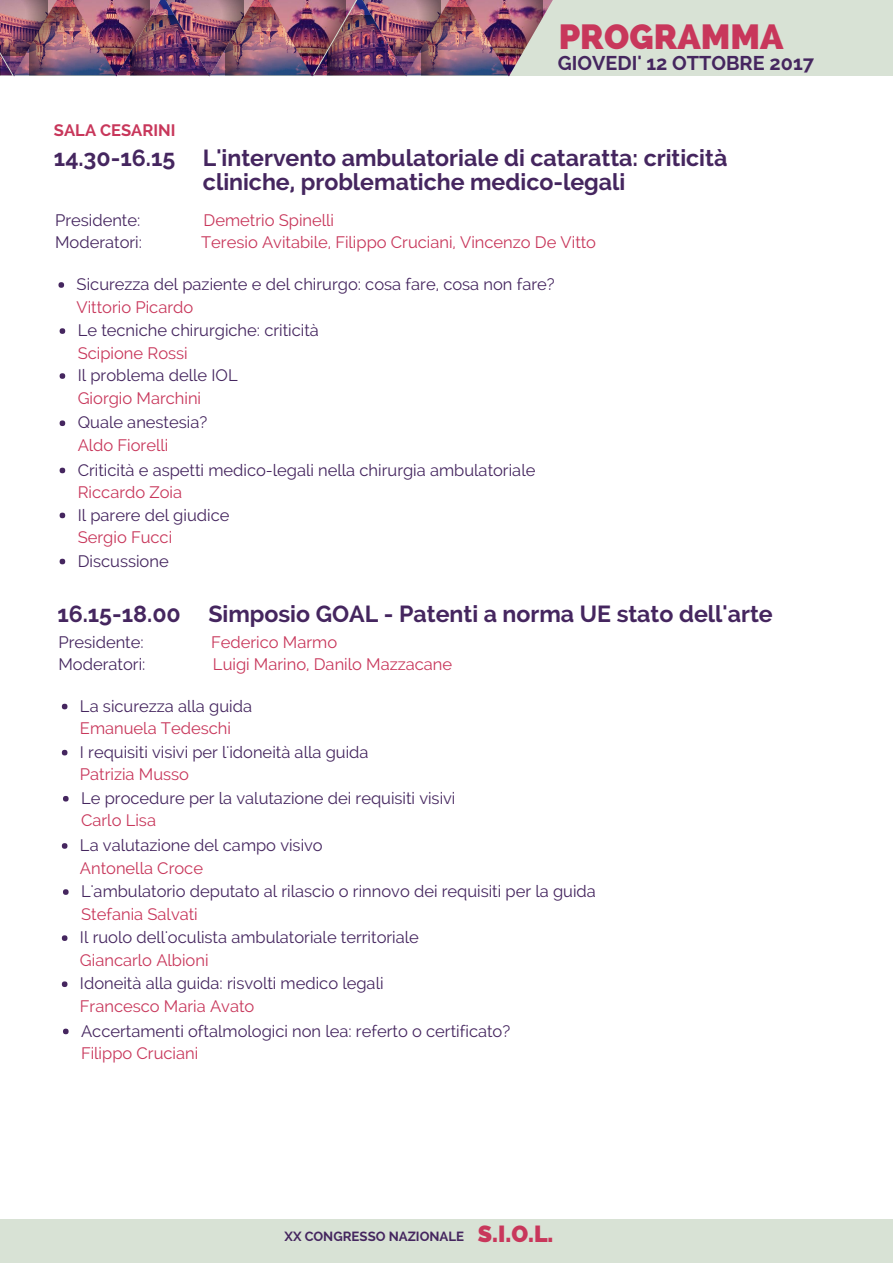
<style>
.page{position:relative;width:893px;height:1263px;background:#fff}
.page>*{position:absolute;margin:0;border:0;box-sizing:border-box;transform-origin:0 0}
.t1{font:800 34.65px "Raleway";color:#c8375b}
.t2{font:700 23.1px/23.5px "Raleway";color:#45265f}
.t3{font:700 19.8px "Raleway";color:#45265f}
.t4{font:16.5px "Raleway";color:#45265f}
.t5{font:16.5px "Raleway";color:#c8375b}
.t6{font:700 16.5px "Raleway";color:#c8375b}
.t7{font:700 13.2px "Raleway";color:#45265f}
.s1{font-weight:800;font-size:23.1px;color:#c8375b}
</style>
<div class="page">
<svg style="left:58px;top:282px;width:6px;height:6px"></svg>
<svg style="left:60px;top:328px;width:5px;height:6px"></svg>
<svg style="left:60px;top:373px;width:5px;height:6px"></svg>
<svg style="left:60px;top:420px;width:5px;height:6px"></svg>
<svg style="left:60px;top:468px;width:5px;height:5px"></svg>
<svg style="left:60px;top:513px;width:5px;height:5px"></svg>
<svg style="left:60px;top:559px;width:5px;height:5px"></svg>
<svg style="left:62px;top:704px;width:5px;height:5px"></svg>
<svg style="left:62px;top:750px;width:5px;height:5px"></svg>
<svg style="left:63px;top:796px;width:6px;height:5px"></svg>
<svg style="left:62px;top:843px;width:5px;height:6px"></svg>
<svg style="left:63px;top:889px;width:6px;height:6px"></svg>
<svg style="left:62px;top:935px;width:5px;height:6px"></svg>
<svg style="left:62px;top:981px;width:5px;height:6px"></svg>
<svg style="left:63px;top:1029px;width:6px;height:5px"></svg>
<div style="left:0;top:1218px;width:892px;height:44px;background:#d8e2d5"></div>
<div style="left:0;top:0;width:892px;height:75px;background:#d8e2d5"></div>
<svg style="left:0;top:0;width:13px;height:56px"></svg>
<img style="left:13px;top:0;width:452px;height:75px">
<img style="left:29px;top:8px;width:43px;height:67px">
<svg style="left:0;top:54px;width:12px;height:21px"></svg>
<img style="left:72px;top:0;width:88px;height:76px">
<img style="left:72px;top:0;width:78px;height:56px">
<img style="left:166px;top:0;width:88px;height:76px">
<svg style="left:166px;top:0;width:77px;height:56px;background:#99667b"></svg>
<img style="left:226px;top:8px;width:42px;height:67px">
<img style="left:131px;top:15px;width:78px;height:60px">
<img style="left:268px;top:0;width:88px;height:76px">
<img style="left:268px;top:0;width:77px;height:56px">
<img style="left:362px;top:0;width:88px;height:76px">
<svg style="left:362px;top:0;width:78px;height:56px;background:#9b687c"></svg>
<img style="left:421px;top:8px;width:44px;height:67px">
<img style="left:327px;top:15px;width:79px;height:60px">
<img style="left:465px;top:0;width:88px;height:76px">
<img style="left:465px;top:0;width:77px;height:56px">
<h1 class="t1" style="left:558px;top:17px;width:226px">PROGRAMMA</h1>
<p class="t3" style="left:558px;top:51px;width:258px">GIOVEDI' 12 OTTOBRE 2017</p>
<p class="t6" style="left:54px;top:121px;width:123px">SALA CESARINI</p>
<h2 class="t2" style="left:203px;top:146px;width:526px;text-indent:-149px">14.30-16.15 L'intervento ambulatoriale di cataratta: criticità cliniche, problematiche medico-legali</h2>
<p class="t4" style="left:55px;top:210px;width:87px">Presidente:</p>
<p class="t5" style="left:203px;top:210px;width:132px">Demetrio Spinelli</p>
<p class="t4" style="left:55px;top:233px;width:88px">Moderatori:</p>
<p class="t5" style="left:201px;top:233px;width:396px">Teresio Avitabile, Filippo Cruciani, Vincenzo De Vitto</p>
<p class="t4" style="left:77px;top:274px;width:479px">Sicurezza del paziente e del chirurgo: cosa fare, cosa non fare?</p>
<p class="t5" style="left:77px;top:297px;width:118px">Vittorio Picardo</p>
<p class="t4" style="left:78px;top:321px;width:243px">Le tecniche chirurgiche: criticità</p>
<p class="t5" style="left:78px;top:343px;width:111px">Scipione Rossi</p>
<p class="t4" style="left:78px;top:366px;width:161px">Il problema delle IOL</p>
<p class="t5" style="left:78px;top:388px;width:125px">Giorgio Marchini</p>
<p class="t4" style="left:78px;top:413px;width:131px">Quale anestesia?</p>
<p class="t5" style="left:78px;top:435px;width:92px">Aldo Fiorelli</p>
<p class="t4" style="left:78px;top:460px;width:459px">Criticità e aspetti medico-legali nella chirurgia ambulatoriale</p>
<p class="t5" style="left:78px;top:482px;width:106px">Riccardo Zoia</p>
<p class="t4" style="left:78px;top:505px;width:153px">Il parere del giudice</p>
<p class="t5" style="left:78px;top:527px;width:96px">Sergio Fucci</p>
<p class="t4" style="left:78px;top:551px;width:92px">Discussione</p>
<h2 class="t2" style="left:57px;top:602px;width:717px">16.15-18.00 Simposio GOAL - Patenti a norma UE stato dell'arte</h2>
<p class="t4" style="left:58px;top:632px;width:87px">Presidente:</p>
<p class="t5" style="left:211px;top:632px;width:127px">Federico Marmo</p>
<p class="t4" style="left:58px;top:654px;width:88px">Moderatori:</p>
<p class="t5" style="left:213px;top:654px;width:241px">Luigi Marino, Danilo Mazzacane</p>
<p class="t4" style="left:80px;top:696px;width:174px">La sicurezza alla guida</p>
<p class="t5" style="left:80px;top:718px;width:152px">Emanuela Tedeschi</p>
<p class="t4" style="left:80px;top:742px;width:290px">I requisiti visivi per l'idoneità alla guida</p>
<p class="t5" style="left:80px;top:765px;width:111px">Patrizia Musso</p>
<p class="t4" style="left:81px;top:788px;width:376px">Le procedure per la valutazione dei requisiti visivi</p>
<p class="t5" style="left:81px;top:811px;width:76px">Carlo Lisa</p>
<p class="t4" style="left:80px;top:835px;width:244px">La valutazione del campo visivo</p>
<p class="t5" style="left:80px;top:858px;width:125px">Antonella Croce</p>
<p class="t4" style="left:81px;top:881px;width:516px">L'ambulatorio deputato al rilascio o rinnovo dei requisiti per la guida</p>
<p class="t5" style="left:81px;top:904px;width:118px">Stefania Salvati</p>
<p class="t4" style="left:80px;top:928px;width:340px">Il ruolo dell'oculista ambulatoriale territoriale</p>
<p class="t5" style="left:80px;top:950px;width:130px">Giancarlo Albioni</p>
<p class="t4" style="left:80px;top:974px;width:305px">Idoneità alla guida: risvolti medico legali</p>
<p class="t5" style="left:80px;top:996px;width:176px">Francesco Maria Avato</p>
<p class="t4" style="left:81px;top:1021px;width:431px">Accertamenti oftalmologici non lea: referto o certificato?</p>
<p class="t5" style="left:81px;top:1043px;width:119px">Filippo Cruciani</p>
<p class="t7" style="left:284px;top:1229px;width:270px">XX CONGRESSO NAZIONALE <span class="s1">S.I.O.L.</span></p>
</div>
